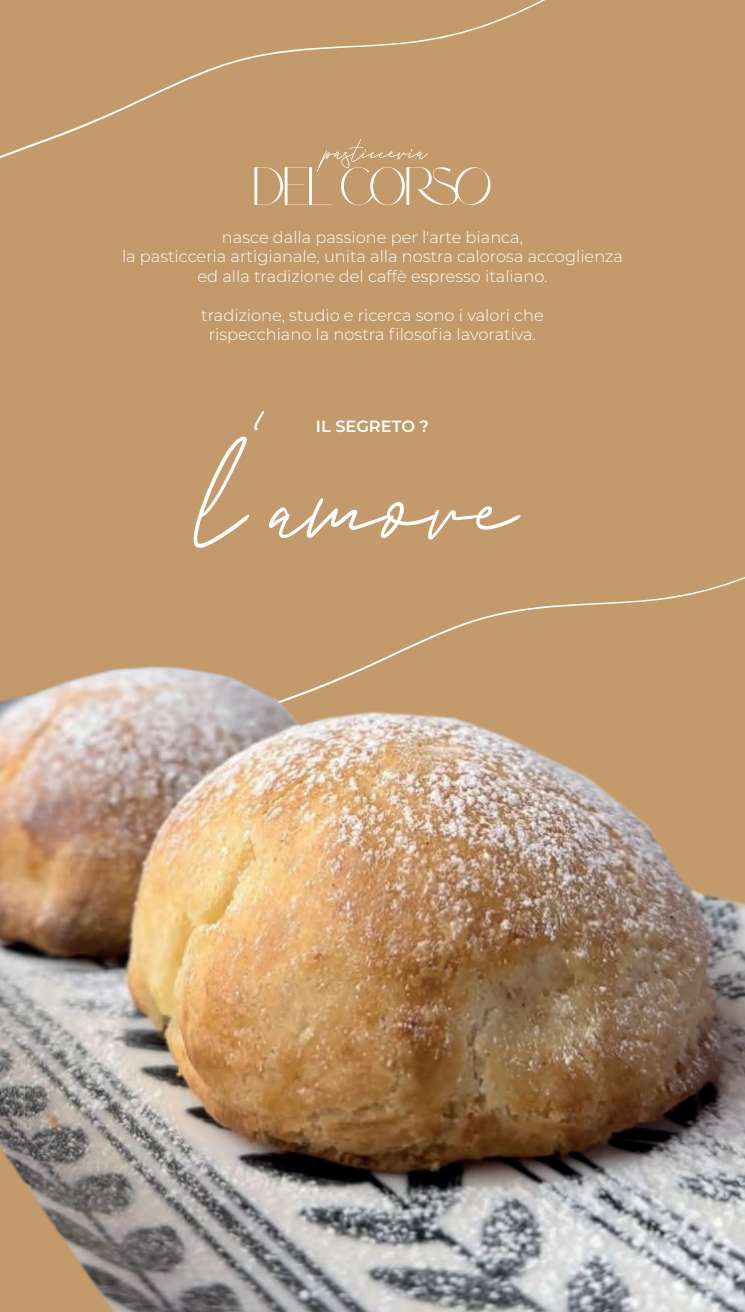
<style>
.page{position:relative;width:745px;height:1312px;background:#fff}
.page>*{position:absolute;margin:0;border:0;box-sizing:border-box;transform-origin:0 0}
.t1{font:123.12px "Andrea Bilarosa";color:#fff}
.t2{font:300 16.25px/19.5px "Montserrat";color:#fff;text-align:center}
.t3{font:600 16.25px "Montserrat";color:#fff}
</style>
<div class="page">
<div style="left:0;top:0;width:744px;height:1311px;background:#c39a6b"></div>
<svg style="left:0;top:0;width:545px;height:206px"></svg>
<svg style="left:254px;top:139px;width:236px;height:66px"></svg>
<img style="left:0;top:577px;width:744px;height:734px">
<p class="t2" style="left:122px;top:227px;width:502px">nasce dalla passione per l'arte bianca,<br>la pasticceria artigianale, unita alla nostra calorosa accoglienza ed alla tradizione del caffè espresso italiano.</p>
<p class="t2" style="left:201px;top:305px;width:344px">tradizione, studio e ricerca sono i valori che rispecchiano la nostra filosofia lavorativa.</p>
<h1 class="t1" style="left:198px;top:431px;width:322px">l'amore</h1>
<p class="t3" style="left:316px;top:415px;width:115px">IL SEGRETO ?</p>
</div>
